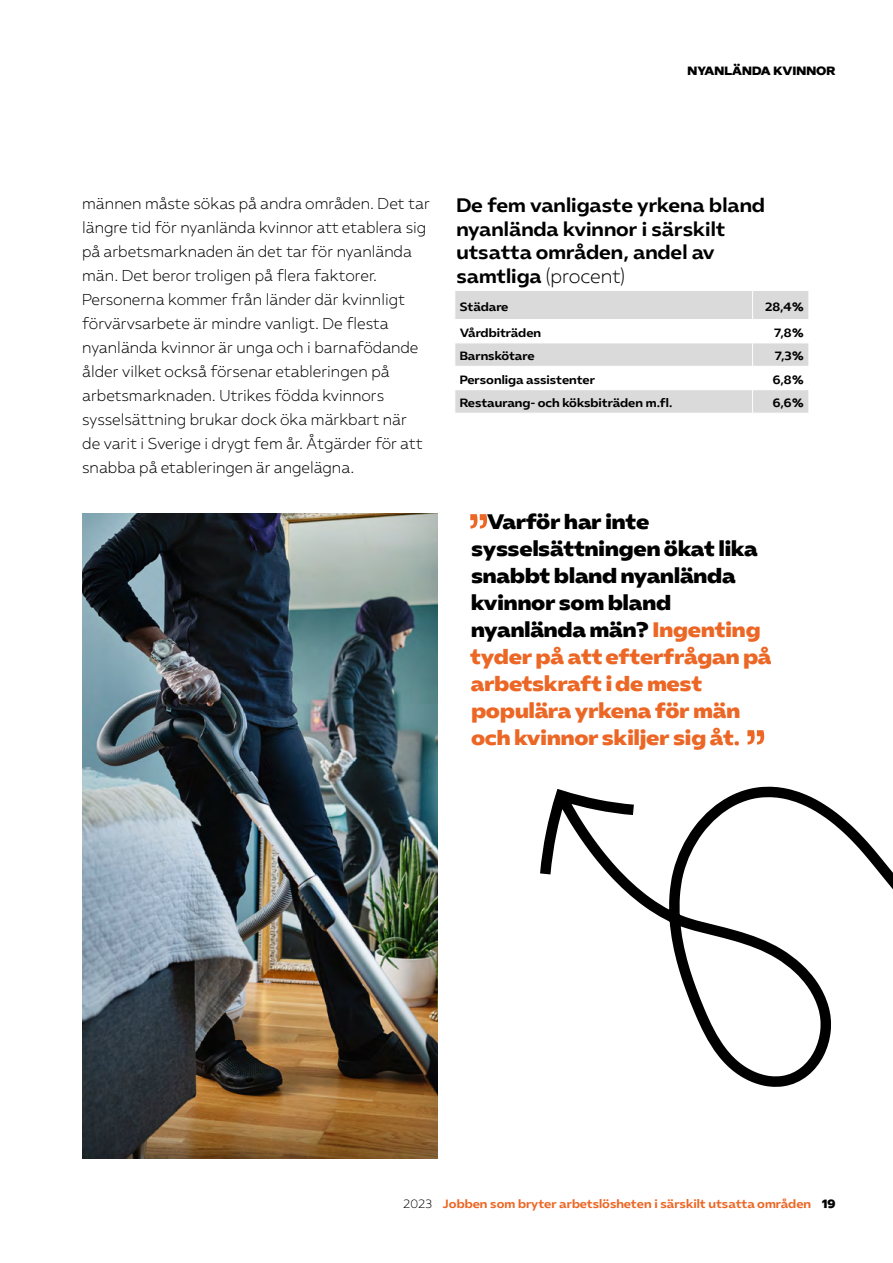
<style>
.page{position:relative;width:893px;height:1263px;background:#fff}
.page>*{position:absolute;margin:0;border:0;box-sizing:border-box;transform-origin:0 0}
.Ingress___citat{font:21px/27px "Almega Sans Display";color:#ec6725}
.t1{font:700 19.5px/23.4px "Almega Sans";color:#000}
.t2{font:300 15.75px/24px "Almega Sans";color:#000}
.t3{font:700 12px "Almega Sans";color:#000}
.t4{font:700 12px "Almega Sans";color:#ec6725}
.t5{font:12px "Almega Sans Display";color:#000}
.s1{font-weight:300}
.s2{color:#000}
.s3{font-weight:300;color:#000}
.s4{font-family:"Almega Sans Display";font-weight:400;color:#000}
</style>
<div class="page">
<img style="left:82px;top:514px;width:356px;height:644px">
<svg style="left:470px;top:514px;width:17px;height:14px"></svg>
<svg style="left:747px;top:730px;width:17px;height:14px"></svg>
<svg style="left:540px;top:786px;width:353px;height:301px"></svg>
<svg style="left:455px;top:291px;width:354px;height:122px"></svg>
<p class="t5" style="left:687px;top:62px;width:150px">NYANLÄNDA KVINNOR</p>
<p class="t2" style="left:82px;top:191px;width:349px">männen måste sökas på andra områden. Det tar längre tid för nyanlända kvinnor att etablera sig på arbetsmarknaden än det tar för nyanlända män. Det beror troligen på flera faktorer.<br>Personerna kommer från länder där kvinnligt förvärvsarbete är mindre vanligt. De flesta nyanlända kvinnor är unga och i barnafödande ålder vilket också försenar etableringen på arbetsmarknaden. Utrikes födda kvinnors sysselsättning brukar dock öka märkbart när<br>de varit i Sverige i drygt fem år. Åtgärder för att snabba på etableringen är angelägna.</p>
<p class="t1" style="left:456px;top:194px;width:310px">De fem vanligaste yrkena bland nyanlända kvinnor i särskilt utsatta områden, andel av samtliga <span class="s1">(procent)</span></p>
<p class="t3" style="left:460px;top:298px;width:50px">Städare</p>
<p class="t3" style="left:765px;top:298px;width:40px">28,4%</p>
<p class="t3" style="left:460px;top:324px;width:83px">Vårdbiträden</p>
<p class="t3" style="left:774px;top:324px;width:31px">7,8%</p>
<p class="t3" style="left:460px;top:348px;width:76px">Barnskötare</p>
<p class="t3" style="left:775px;top:348px;width:31px">7,3%</p>
<p class="t3" style="left:460px;top:371px;width:137px">Personliga assistenter</p>
<p class="t3" style="left:773px;top:371px;width:33px">6,8%</p>
<p class="t3" style="left:460px;top:395px;width:214px">Restaurang- och köksbiträden m.fl.</p>
<p class="t3" style="left:773px;top:395px;width:33px">6,6%</p>
<p class="Ingress___citat" style="left:470px;top:508px;width:303px;text-indent:17px"><span class="s2">Varför har inte sysselsättningen ökat lika snabbt bland nyanlända kvinnor som bland nyanlända män?</span> Ingenting tyder på att efterfrågan på arbetskraft i de mest populära yrkena för män och kvinnor skiljer sig åt.</p>
<p class="t4" style="left:403px;top:1196px;width:434px"><span class="s3">2023</span> Jobben som bryter arbetslösheten i särskilt utsatta områden <span class="s4">19</span></p>
</div>
